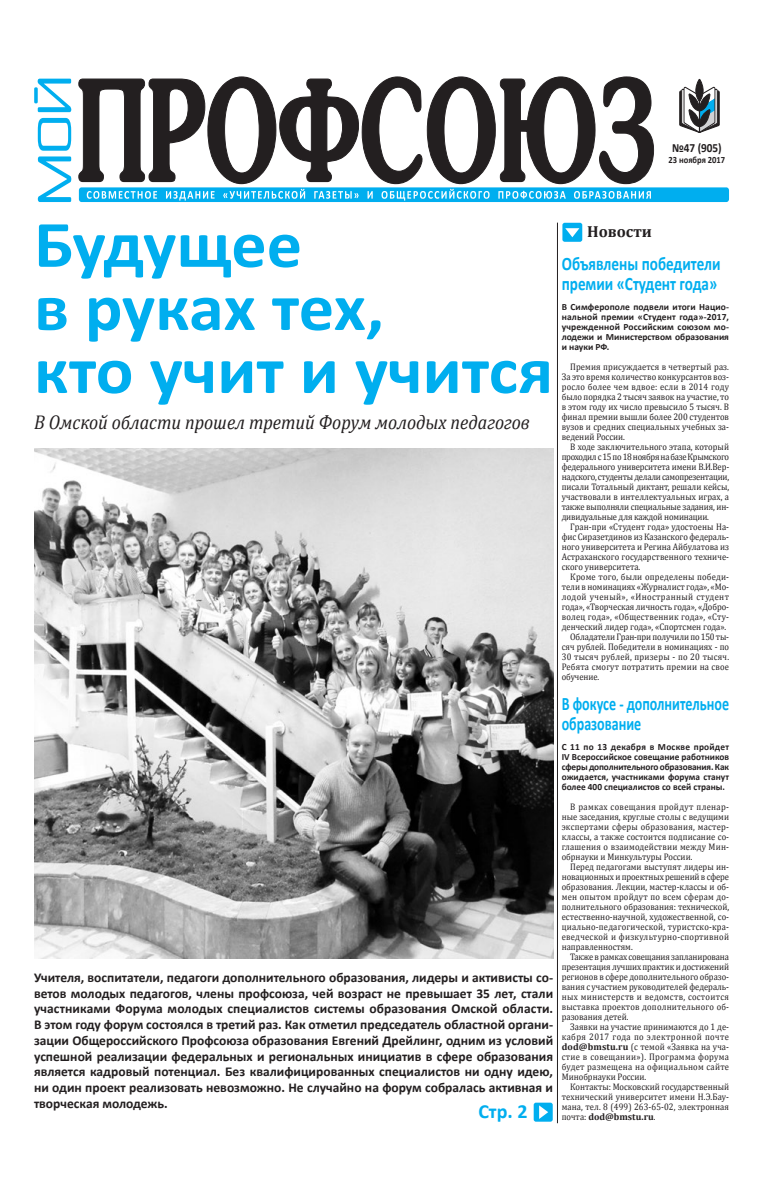
<style>
.page{position:relative;width:766px;height:1191px;background:#fff}
.page>*{position:absolute;margin:0;border:0;box-sizing:border-box;transform-origin:0 0}
.Заголовок_большой{font:700 67px "Calibri";color:#00aeef;scale:1.05 1}
.Подзаголовок{font:italic 20px "Cambria";color:#231f20;scale:.9 1}
.Страница{font:700 20px "Calibri";color:#00aeef}
.Заголовок_колонки{font:700 19px/20px "Calibri";color:#00aeef;scale:.8 1}
.Заголовок_колонки-2{font:700 19px/20px "Calibri";color:#00aeef;scale:.74 1}
.Рубрика{font:700 16px "Cambria";color:#231f20}
.Врез_плотный{font:700 13.5px/15.7px "Calibri";color:#231f20;text-align:justify}
.t1{font:700 12.5px "Calibri";color:#231f20;scale:.9 1}
.Текст{font:9.5px/10px "Cambria";letter-spacing:.005em;color:#231f20;text-align:justify;scale:.9 1}
.Врез_плотный-2{font:700 9.5px/10px "Calibri";color:#231f20;text-align:justify}
.Врез_плотный-3{font:700 9.5px "Calibri";color:#231f20;scale:.9 1}
.s1{font-weight:700}
</style>
<div class="page">
<svg style="left:79px;top:77px;width:574px;height:107px"></svg>
<div style="left:79px;top:187px;width:649px;height:15px;background:#00aeef;border-radius:3px"></div>
<svg style="left:87px;top:189px;width:402px;height:12px"></svg>
<svg style="left:498px;top:191px;width:152px;height:8px"></svg>
<svg style="left:679px;top:78px;width:40px;height:55px"></svg>
<svg style="left:34px;top:79px;width:37px;height:123px"></svg>
<div style="left:562px;top:223px;width:20px;height:19px;background:#00aeef;border-radius:2px"></div>
<svg style="left:565px;top:228px;width:14px;height:9px"></svg>
<hr style="left:557px;top:223px;width:1px;height:900px;background:#231f20">
<img style="left:34px;top:448px;width:519px;height:510px">
<div style="left:533px;top:1102px;width:19px;height:19px;background:#00aeef;border-radius:2px"></div>
<svg style="left:539px;top:1105px;width:9px;height:14px"></svg>
<p class="t1" style="left:671px;top:139px;width:57px">№47 (905)</p>
<p class="Врез_плотный-3" style="left:668px;top:154px;width:64px">23 ноября 2017</p>
<p class="Заголовок_большой" style="left:34px;top:197px;width:257px">Будущее</p>
<p class="Заголовок_большой" style="left:34px;top:260px;width:335px">в руках тех,</p>
<p class="Заголовок_большой" style="left:34px;top:323px;width:495px">кто учит и учится</p>
<p class="Подзаголовок" style="left:34px;top:407px;width:552px">В Омской области прошел третий Форум молодых педагогов</p>
<p class="Врез_плотный" style="left:34px;top:969px;width:520px">Учителя, воспитатели, педагоги дополнительного образования, лидеры и активисты со&shy;ветов молодых педагогов, члены профсоюза, чей возраст не превышает 35 лет, стали участниками Форума молодых специалистов системы образования Омской области.<br>В этом году форум состоялся в третий раз. Как отметил председатель областной органи&shy;зации Общероссийского Профсоюза образования Евгений Дрейлинг, одним из условий успешной реализации федеральных и региональных инициатив в сфере образования является кадровый потенциал. Без квалифицированных специалистов ни одну идею, ни один проект реализовать невозможно. Не случайно на форум собралась активная и творческая молодежь.</p>
<p class="Страница" style="left:478px;top:1096px;width:51px">Стр. 2</p>
<p class="Рубрика" style="left:587px;top:220px;width:66px">Новости</p>
<p class="Заголовок_колонки" style="left:561px;top:253px;width:200px">Объявлены победители премии «Студент года»</p>
<p class="Врез_плотный-2" style="left:561px;top:302px;width:169px">В Симферополе подвели итоги Нацио&shy;нальной премии «Студент года»-2017, учрежденной Российским союзом мо&shy;лодежи и Министерством образования и науки РФ.</p>
<p class="Текст" style="left:561px;top:362px;width:187px;text-indent:9px">Премия присуждается в четвертый раз.<br>За это время количество конкурсантов воз&shy;росло более чем вдвое: если в 2014 году было порядка 2 тысяч заявок на участие, то в этом году их число превысило 5 тысяч. В финал премии вышли более 200 студентов вузов и средних специальных учебных за&shy;ведений России.</p>
<p class="Текст" style="left:561px;top:442px;width:187px;text-indent:9px">В ходе заключительного этапа, который проходил с 15 по 18ноября на базе Крымского федерального университета имени В.И.Вер&shy;надского, студенты делали самопрезентации, писали Тотальный диктант, решали кейсы, участвовали в интеллектуальных играх, а также выполняли специальные задания, ин&shy;дивидуальные для каждой номинации.</p>
<p class="Текст" style="left:561px;top:522px;width:187px;text-indent:9px">Гран-при «Студент года» удостоены На&shy;фис Сиразетдинов из Казанского федераль&shy;ного университета и Регина Айбулатова из Астраханского государственного техниче&shy;ского университета.</p>
<p class="Текст" style="left:561px;top:572px;width:187px;text-indent:8px">Кроме того, были определены победи&shy;тели в номинациях «Журналист года», «Мо&shy;лодой ученый», «Иностранный студент года», «Творческая личность года», «Добро&shy;волец года», «Общественник года», «Сту&shy;денческий лидер года», «Спортсмен года».</p>
<p class="Текст" style="left:561px;top:632px;width:187px;text-indent:9px">Обладатели Гран-при получили по 150ты&shy;сяч рублей. Победители в номинациях - по 30 тысяч рублей, призеры - по 20 тысяч.<br>Ребята смогут потратить премии на свое обучение.</p>
<p class="Заголовок_колонки-2" style="left:561px;top:693px;width:227px">В фокусе - дополнительное образование</p>
<p class="Врез_плотный-2" style="left:561px;top:742px;width:169px">С 11 по 13 декабря в Москве пройдет IV Всероссийское совещание работников сферы дополнительного образования. Как ожидается, участниками форума станут более 400 специалистов со всей страны.</p>
<p class="Текст" style="left:561px;top:802px;width:187px;text-indent:9px">В рамках совещания пройдут пленар&shy;ные заседания, круглые столы с ведущими экспертами сферы образования, мастер&shy;классы, а также состоится подписание со&shy;глашения о взаимодействии между Мин&shy;обрнауки и Минкультуры России.</p>
<p class="Текст" style="left:561px;top:862px;width:187px;text-indent:9px">Перед педагогами выступят лидеры ин&shy;новационных и проектных решений в сфере образования. Лекции, мастер-классы и об&shy;мен опытом пройдут по всем сферам до&shy;полнительного образования: технической, естественно-научной, художественной, со&shy;циально-педагогической, туристско-кра&shy;еведческой и физкультурно-спортивной направленностям.</p>
<p class="Текст" style="left:561px;top:952px;width:187px;text-indent:9px">Также в рамках совещания запланирована презентация лучших практик и достижений регионов в сфере дополнительного образо&shy;вания с участием руководителей федераль&shy;ных министерств и ведомств, состоится выставка проектов дополнительного об&shy;разования детей.</p>
<p class="Текст" style="left:561px;top:1022px;width:187px;text-indent:9px">Заявки на участие принимаются до 1 де&shy;кабря 2017 года по электронной почте <span class="s1">dod@bmstu.ru</span> (с темой «Заявка на уча&shy;стие в совещании»). Программа форума будет размещена на официальном сайте Минобрнауки России.</p>
<p class="Текст" style="left:561px;top:1082px;width:187px;text-indent:9px">Контакты: Московский государственный технический университет имени Н.Э.Бау&shy;мана, тел. 8 (499) 263‑65‑02, электронная почта: <span class="s1">dod@bmstu.ru</span>.</p>
</div>
